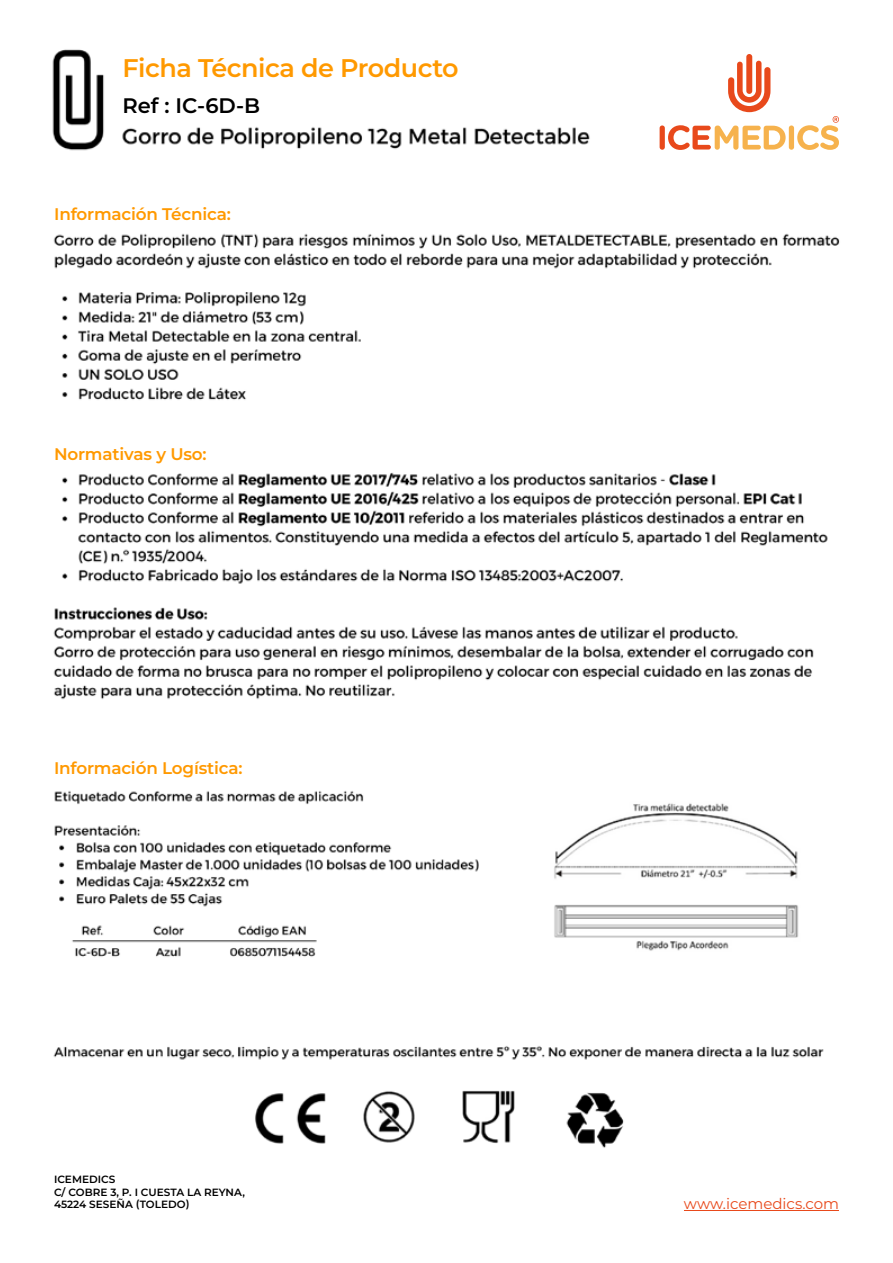
<style>
.page{position:relative;width:893px;height:1263px;background:#fff}
.page>*{position:absolute;margin:0;border:0;box-sizing:border-box;transform-origin:0 0}
.t1{font:600 25.5px "Montserrat";letter-spacing:-.02em;color:#f90}
.t2{font:600 21px "Montserrat";color:#000}
.t3{font:600 16.8px "Montserrat";letter-spacing:-.01em;color:#f90}
.t4{font:15px "Montserrat";color:#e8491b}
.t5{font:600 10.5px/12.6px "Montserrat";color:#000}
</style>
<div class="page">
<img style="left:52px;top:49px;width:788px;height:1099px">
<div style="left:660px;top:125px;width:5px;height:25px;background:#e8491b;border-radius:3px"></div>
<svg style="left:668px;top:125px;width:118px;height:25px"></svg>
<div style="left:789px;top:125px;width:5px;height:25px;background:#f6b24d;border-radius:3px"></div>
<div style="left:746px;top:54px;width:6px;height:40px;background:#e8491b;border-radius:3px"></div>
<svg style="left:728px;top:61px;width:42px;height:51px"></svg>
<svg style="left:797px;top:116px;width:42px;height:34px"></svg>
<hr style="left:684px;top:1210px;width:155px;height:1px;background:#e8491b">
<h1 class="t1" style="left:122px;top:51px;width:338px">Ficha Técnica de Producto</h1>
<p class="t2" style="left:122px;top:92px;width:139px">Ref : IC-6D-B</p>
<p class="t3" style="left:54px;top:203px;width:178px">Información Técnica:</p>
<p class="t3" style="left:54px;top:443px;width:154px">Normativas y Uso:</p>
<p class="t3" style="left:54px;top:757px;width:190px">Información Logística:</p>
<p class="t5" style="left:54px;top:1173px;width:192px">ICEMEDICS<br>C/ COBRE 3, P. I CUESTA LA REYNA,<br>45224 SESEÑA (TOLEDO)</p>
<p class="t4" style="left:684px;top:1194px;width:157px">www.icemedics.com</p>
</div>
